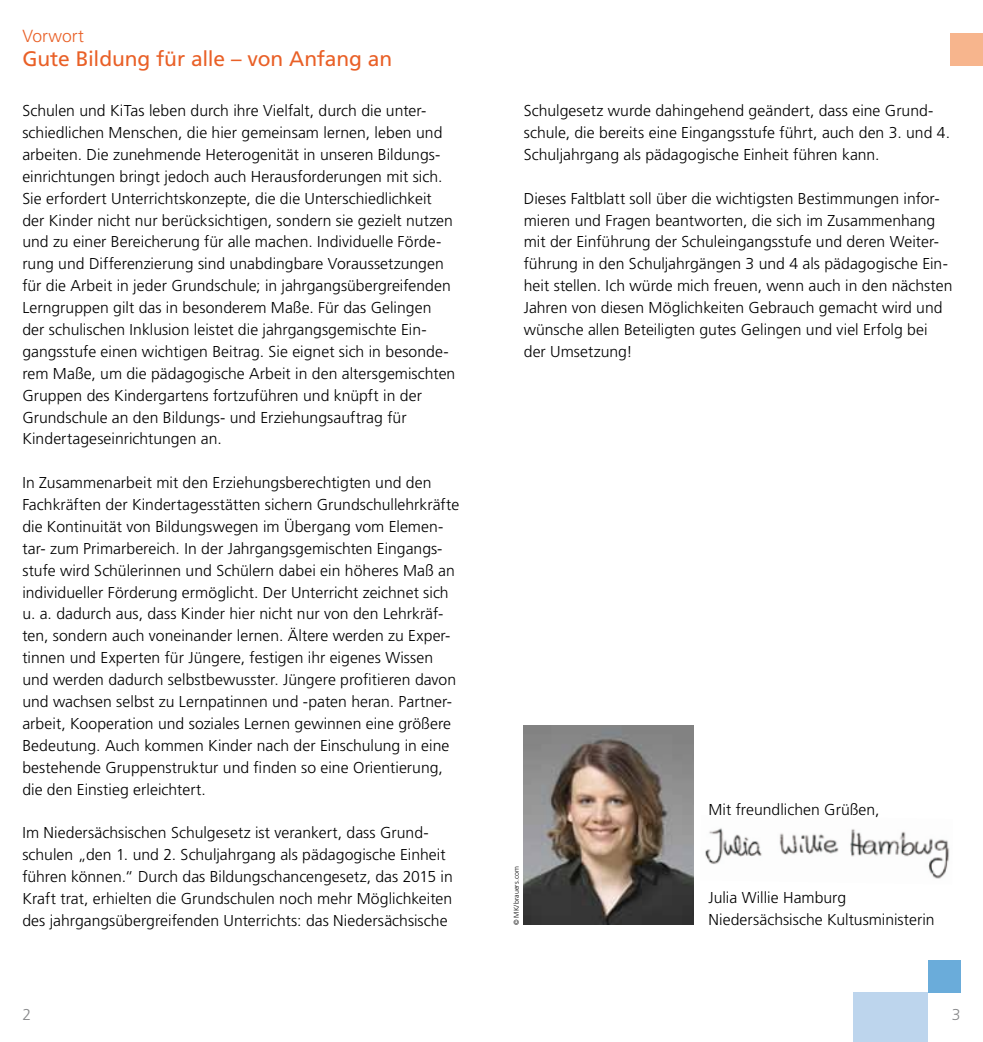
<style>
.page{position:relative;width:983px;height:1042px;background:#fff}
.page>*{position:absolute;margin:0;border:0;box-sizing:border-box;transform-origin:0 0}
.t1{font:21px "Frutiger LT Std";letter-spacing:-.005em;color:#e96027}
.t2{font:300 17.5px "Frutiger LT Std";color:#e96027}
.t3{font:300 15.75px/21.9px "Frutiger LT Std";color:#000}
.t4{font:300 15.75px "Frutiger LT Std";color:#87888a}
.t5{font:300 7px "Frutiger LT Std";letter-spacing:.015em;color:#000}
</style>
<div class="page">
<div style="left:950px;top:33px;width:32px;height:33px;background:#f7b58d"></div>
<div style="left:927px;top:960px;width:33px;height:32px;background:#6aacda"></div>
<div style="left:853px;top:992px;width:74px;height:50px;background:#bdd5ed"></div>
<img style="left:523px;top:725px;width:170px;height:200px">
<img style="left:705px;top:828px;width:245px;height:51px">
<p class="t2" style="left:22px;top:26px;width:63px">Vorwort</p>
<h1 class="t1" style="left:22px;top:47px;width:371px">Gute Bildung für alle – von Anfang an</h1>
<p class="t3" style="left:22px;top:100px;width:434px">Schulen und KiTas leben durch ihre Vielfalt, durch die unter&shy;schiedlichen Menschen, die hier gemeinsam lernen, leben und arbeiten. Die zunehmende Heterogenität in unseren Bildungs&shy;einrichtungen bringt jedoch auch Herausforderungen mit sich.<br>Sie erfordert Unterrichtskonzepte, die die Unterschiedlichkeit der Kinder nicht nur berücksichtigen, sondern sie gezielt nutzen und zu einer Bereicherung für alle machen. Individuelle Förde&shy;rung und Differenzierung sind unabdingbare Voraussetzungen für die Arbeit in jeder Grundschule; in jahrgangsübergreifenden Lerngruppen gilt das in besonderem Maße. Für das Gelingen der schulischen Inklusion leistet die jahrgangsgemischte Ein&shy;gangsstufe einen wichtigen Beitrag. Sie eignet sich in besonde&shy;rem Maße, um die pädagogische Arbeit in den altersgemischten Gruppen des Kindergartens fortzuführen und knüpft in der Grundschule an den Bildungs- und Erziehungsauftrag für Kindertageseinrichtungen an.</p>
<p class="t3" style="left:22px;top:472px;width:438px">In Zusammenarbeit mit den Erziehungsberechtigten und den Fachkräften der Kindertagesstätten sichern Grundschullehrkräfte die Kontinuität von Bildungswegen im Übergang vom Elemen&shy;tar- zum Primarbereich. In der Jahrgangsgemischten Eingangs&shy;stufe wird Schülerinnen und Schülern dabei ein höheres Maß an individueller Förderung ermöglicht. Der Unterricht zeichnet sich u. a. dadurch aus, dass Kinder hier nicht nur von den Lehrkräf&shy;ten, sondern auch voneinander lernen. Ältere werden zu Exper&shy;tinnen und Experten für Jüngere, festigen ihr eigenes Wissen und werden dadurch selbstbewusster. Jüngere profitieren davon und wachsen selbst zu Lernpatinnen und -paten heran. Partner&shy;arbeit, Kooperation und soziales Lernen gewinnen eine größere Bedeutung. Auch kommen Kinder nach der Einschulung in eine bestehende Gruppenstruktur und finden so eine Orientierung, die den Einstieg erleichtert.</p>
<p class="t3" style="left:22px;top:822px;width:432px">Im Niedersächsischen Schulgesetz ist verankert, dass Grund&shy;schulen „den 1. und 2. Schuljahrgang als pädagogische Einheit führen können.“ Durch das Bildungschancengesetz, das 2015 in Kraft trat, erhielten die Grundschulen noch mehr Möglichkeiten des jahrgangsübergreifenden Unterrichts: das Niedersächsische</p>
<p class="t3" style="left:523px;top:100px;width:428px">Schulgesetz wurde dahingehend geändert, dass eine Grund&shy;schule, die bereits eine Eingangsstufe führt, auch den 3. und 4.<br>Schuljahrgang als pädagogische Einheit führen kann.</p>
<p class="t3" style="left:523px;top:187px;width:430px">Dieses Faltblatt soll über die wichtigsten Bestimmungen infor&shy;mieren und Fragen beantworten, die sich im Zusammenhang mit der Einführung der Schuleingangsstufe und deren Weiter&shy;führung in den Schuljahrgängen 3 und 4 als pädagogische Ein&shy;heit stellen. Ich würde mich freuen, wenn auch in den nächsten Jahren von diesen Möglichkeiten Gebrauch gemacht wird und wünsche allen Beteiligten gutes Gelingen und viel Erfolg bei der Umsetzung!</p>
<p class="t5" style="left:512px;top:925px;width:61px;rotate:-90deg">© MK/brauers.com</p>
<p class="t3" style="left:708px;top:799px;width:172px">Mit freundlichen Grüßen,</p>
<p class="t3" style="left:708px;top:887px;width:139px">Julia Willie Hamburg</p>
<p class="t3" style="left:708px;top:909px;width:227px">Niedersächsische Kultusministerin</p>
<p class="t4" style="left:22px;top:1005px;width:10px">2</p>
<p class="t4" style="left:951px;top:1005px;width:10px">3</p>
</div>
